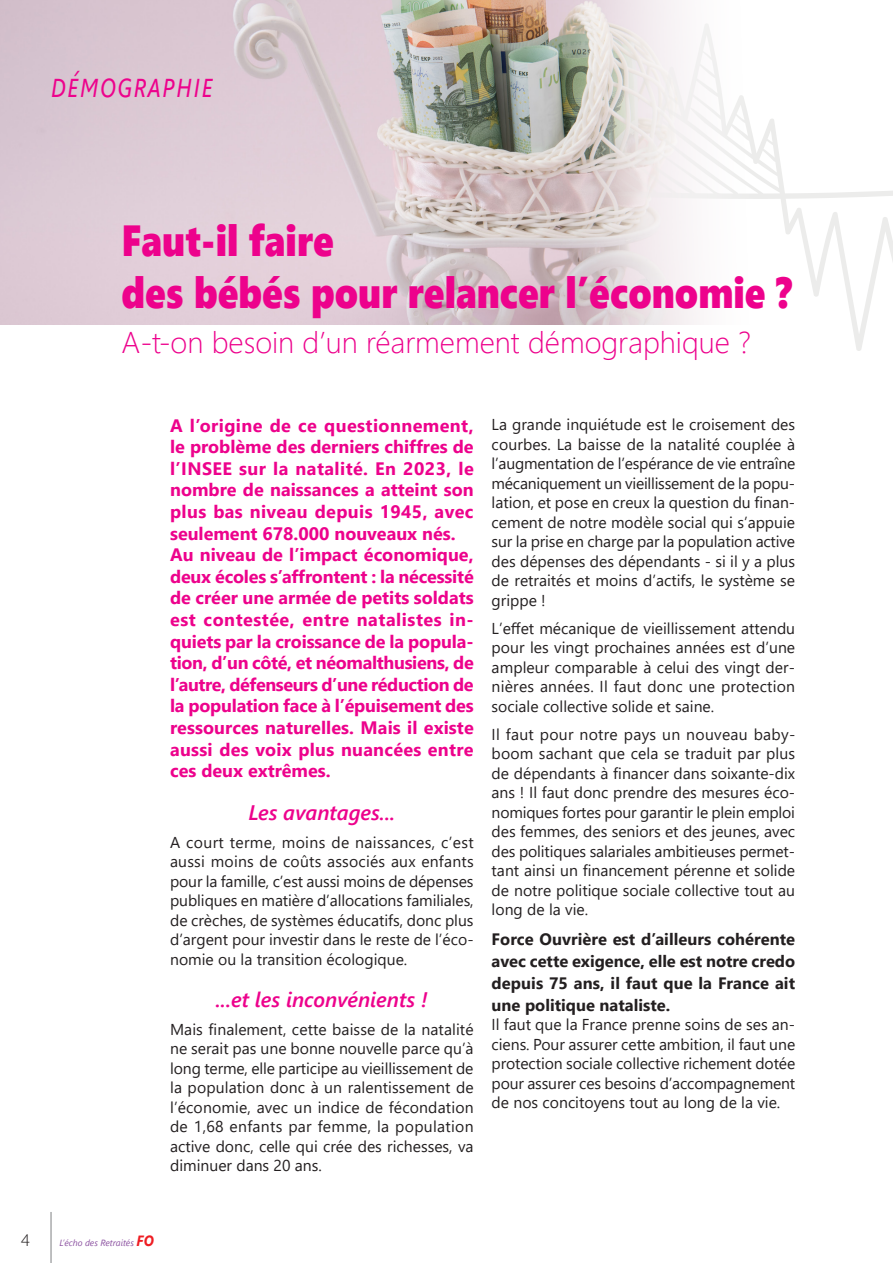
<style>
.page{position:relative;width:893px;height:1263px;background:#fff}
.page>*{position:absolute;margin:0;border:0;box-sizing:border-box;transform-origin:0 0}
.TITRE{font:43.5px/52.2px "Segoe UI Black";color:#ed028c;scale:.85 1}
.chapeau{font:italic 34.2px "Segoe UI";letter-spacing:.06em;color:#ed028c;scale:.75 1}
.Text_base{font:300 30px "Segoe UI";color:#ed028c}
.Text_base-2{font:italic 600 21px "Segoe UI";color:#ed028c}
.Text_base-3{font:700 18px/21.6px "Segoe UI";letter-spacing:.01em;color:#ed028c;text-align:justify}
.t1{font:300 18px "Myriad Pro";color:#231f20}
.Text_base-4{font:700 16.5px/21.8px "Segoe UI";letter-spacing:.005em;color:#231f20;text-align:justify}
.Text_base-5{font:15.75px/19.5px "Segoe UI";color:#231f20;text-align:justify}
.t2{font:italic 9px "Segoe UI";color:#8c52a1}
.s1{font-weight:700;font-size:14.85px;color:#ee1d23}
</style>
<div class="page">
<hr style="left:51px;top:1212px;width:1px;height:51px;background:#7e8083">
<img style="left:0;top:0;width:607px;height:324px">
<svg style="left:607px;top:0;width:286px;height:351px"></svg>
<p class="chapeau" style="left:51px;top:53px;width:218px">démographie</p>
<p class="TITRE" style="left:122px;top:212px;width:790px">Faut-il faire<br>des bébés pour relancer l’économie ?</p>
<p class="Text_base" style="left:122px;top:314px;width:631px">A-t-on besoin d’un réarmement démographique ?</p>
<p class="Text_base-3" style="left:170px;top:413px;width:305px">A l’origine de ce questionnement, le problème des derniers chiffres de l’INSEE sur la natalité. En 2023, le nombre de naissances a atteint son plus bas niveau depuis 1945, avec seulement 678.000 nouveaux nés.</p>
<p class="Text_base-3" style="left:170px;top:543px;width:305px">Au niveau de l’impact économique, deux écoles s’affrontent : la nécessité de créer une armée de petits soldats est contestée, entre natalistes in&shy;quiets par la croissance de la popula&shy;tion, d’un côté, et néomalthusiens, de l’autre, défenseurs d’une réduction de la population face à l’épuisement des ressources naturelles. Mais il existe aussi des voix plus nuancées entre ces deux extrêmes.</p>
<p class="Text_base-2" style="left:248px;top:792px;width:148px">Les avantages...</p>
<p class="Text_base-5" style="left:170px;top:831px;width:305px">A court terme, moins de naissances, c’est aussi moins de coûts associés aux enfants pour la famille, c’est aussi moins de dépenses publiques en matière d’allocations familiales, de crèches, de systèmes éducatifs, donc plus d’argent pour investir dans le reste de l’éco&shy;nomie ou la transition écologique.</p>
<p class="Text_base-2" style="left:216px;top:979px;width:214px">...et les inconvénients !</p>
<p class="Text_base-5" style="left:170px;top:1018px;width:305px">Mais finalement, cette baisse de la natalité ne serait pas une bonne nouvelle parce qu’à long terme, elle participe au vieillissement de la population donc à un ralentissement de l’économie, avec un indice de fécondation de 1,68 enfants par femme, la population active donc, celle qui crée des richesses, va diminuer dans 20 ans.</p>
<p class="Text_base-5" style="left:492px;top:413px;width:305px">La grande inquiétude est le croisement des courbes. La baisse de la natalité couplée à l’augmentation de l’espérance de vie entraîne mécaniquement un vieillissement de la popu&shy;lation, et pose en creux la question du finan&shy;cement de notre modèle social qui s’appuie sur la prise en charge par la population active des dépenses des dépendants - si il y a plus de retraités et moins d’actifs, le système se grippe !</p>
<p class="Text_base-5" style="left:492px;top:617px;width:305px">L’effet mécanique de vieillissement attendu pour les vingt prochaines années est d’une ampleur comparable à celui des vingt der&shy;nières années. Il faut donc une protection sociale collective solide et saine.</p>
<p class="Text_base-5" style="left:492px;top:723px;width:305px">Il faut pour notre pays un nouveau baby&shy;boom sachant que cela se traduit par plus de dépendants à financer dans soixante-dix ans ! Il faut donc prendre des mesures éco&shy;nomiques fortes pour garantir le plein emploi des femmes, des seniors et des jeunes, avec des politiques salariales ambitieuses permet&shy;tant ainsi un financement pérenne et solide de notre politique sociale collective tout au long de la vie.</p>
<p class="Text_base-4" style="left:492px;top:927px;width:305px">Force Ouvrière est d’ailleurs cohérente avec cette exigence, elle est notre credo depuis 75 ans, il faut que la France ait une politique nataliste.</p>
<p class="Text_base-5" style="left:492px;top:1013px;width:305px">Il faut que la France prenne soins de ses an&shy;ciens. Pour assurer cette ambition, il faut une protection sociale collective richement dotée pour assurer ces besoins d’accompagnement de nos concitoyens tout au long de la vie.</p>
<p class="t1" style="left:21px;top:1229px;width:10px">4</p>
<p class="t2" style="left:60px;top:1234px;width:96px">L’écho des Retraités <span class="s1">FO</span></p>
</div>
